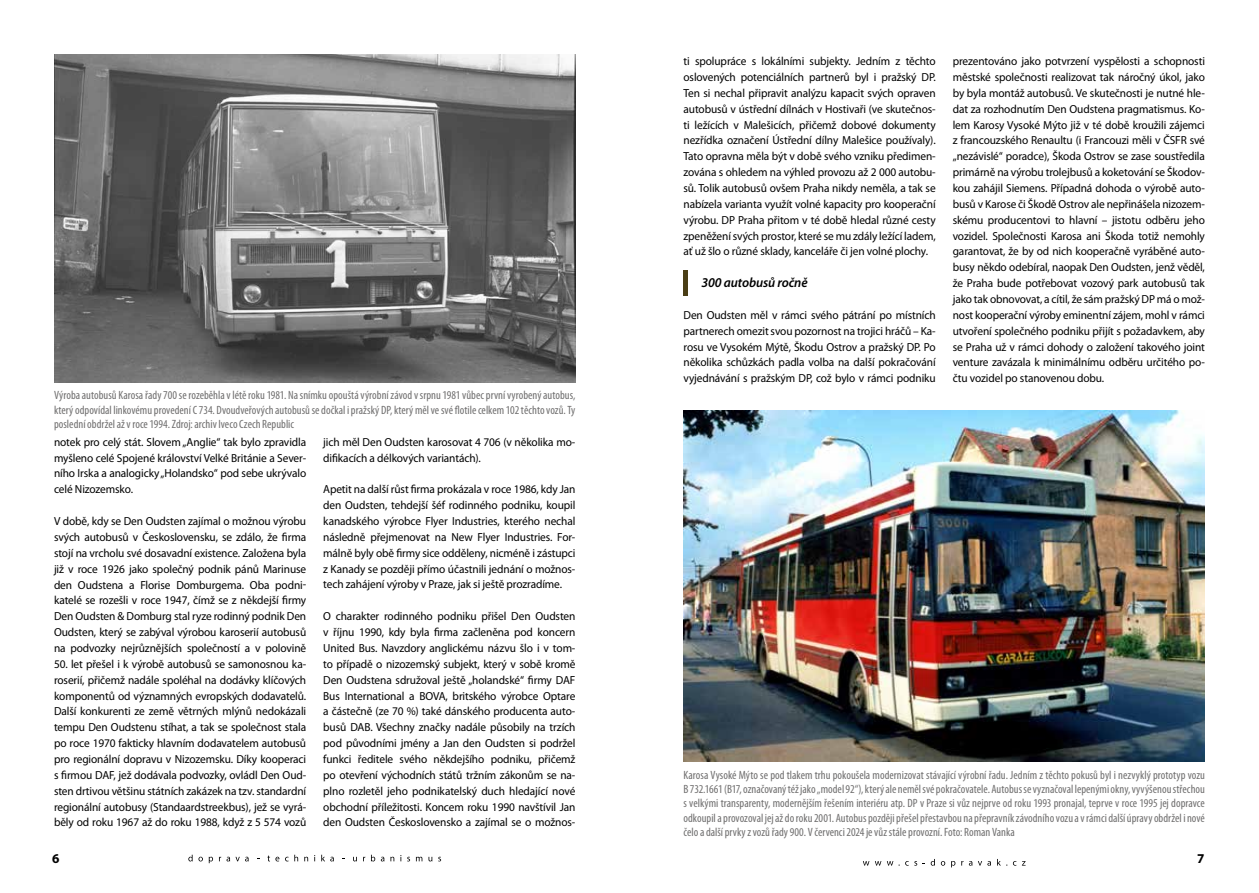
<style>
.page{position:relative;width:1259px;height:893px;background:#fff}
.page>*{position:absolute;margin:0;border:0;box-sizing:border-box;transform-origin:0 0}
.t1{font:italic 600 13.5px "Myriad Pro";letter-spacing:-.01em;color:#000}
.t2{font:700 13.5px "Myriad Pro";color:#000}
.t3{font:condensed 12px/14.4px "Myriad Pro";color:#706f6f;text-align:justify}
.t4{font:11.7px/15.9px "Myriad Pro";letter-spacing:-.01em;color:#000;text-align:justify}
</style>
<div class="page">
<svg style="left:188px;top:855px;width:15px;height:6px"></svg>
<svg style="left:209px;top:857px;width:4px;height:6px"></svg>
<svg style="left:219px;top:857px;width:30px;height:4px"></svg>
<svg style="left:267px;top:855px;width:12px;height:6px"></svg>
<svg style="left:285px;top:855px;width:13px;height:6px"></svg>
<svg style="left:304px;top:857px;width:4px;height:4px"></svg>
<svg style="left:321px;top:855px;width:13px;height:6px"></svg>
<svg style="left:371px;top:855px;width:4px;height:6px"></svg>
<svg style="left:381px;top:857px;width:3px;height:4px"></svg>
<svg style="left:390px;top:857px;width:4px;height:4px"></svg>
<svg style="left:416px;top:857px;width:6px;height:4px"></svg>
<svg style="left:428px;top:857px;width:4px;height:4px"></svg>
<svg style="left:863px;top:861px;width:6px;height:5px"></svg>
<svg style="left:875px;top:861px;width:6px;height:5px"></svg>
<svg style="left:887px;top:861px;width:12px;height:5px"></svg>
<svg style="left:914px;top:859px;width:21px;height:7px"></svg>
<svg style="left:941px;top:861px;width:4px;height:5px"></svg>
<svg style="left:951px;top:861px;width:4px;height:6px"></svg>
<svg style="left:969px;top:861px;width:3px;height:5px"></svg>
<svg style="left:978px;top:861px;width:13px;height:5px"></svg>
<svg style="left:997px;top:859px;width:10px;height:7px"></svg>
<svg style="left:1022px;top:861px;width:3px;height:5px"></svg>
<img style="left:54px;top:54px;width:521px;height:329px">
<img style="left:683px;top:411px;width:522px;height:350px">
<div style="left:683px;top:271px;width:5px;height:25px;background:#4a3e15"></div>
<p class="t3" style="left:54px;top:388px;width:523px">Výroba autobusů Karosa řady 700 se rozeběhla v létě roku 1981. Na snímku opouštá výrobní závod v srpnu 1981 vůbec první vyrobený autobus, který odpovídal linkovému provedení C 734. Dvoudveřových autobusů se dočkal i pražský DP, který měl ve své flotile celkem 102 těchto vozů. Ty poslední obdržel až v roce 1994. Zdroj: archiv Iveco Czech Republic</p>
<p class="t4" style="left:54px;top:434px;width:254px">notek pro celý stát. Slovem „Anglie“ tak bylo zpravidla myšleno celé Spojené království Velké Británie a Sever&shy;ního Irska a analogicky „Holandsko“ pod sebe ukrývalo celé Nizozemsko.</p>
<p class="t4" style="left:54px;top:513px;width:254px">V době, kdy se Den Oudsten zajímal o možnou výrobu svých autobusů v Československu, se zdálo, že firma stojí na vrcholu své dosavadní existence. Založena byla již v roce 1926 jako společný podnik pánů Marinuse den Oudstena a Florise Domburgema. Oba podni&shy;katelé se rozešli v roce 1947, čímž se z někdejší firmy Den Oudsten &amp; Domburg stal ryze rodinný podnik Den Oudsten, který se zabýval výrobou karoserií autobusů na podvozky nejrůznějších společností a v polovině</p>
<p class="t4" style="left:54px;top:656px;width:254px">50. let přešel i k výrobě autobusů se samonosnou ka&shy;roserií, přičemž nadále spoléhal na dodávky klíčových komponentů od významných evropských dodavatelů.<br>Další konkurenti ze země větrných mlýnů nedokázali tempu Den Oudstenu stíhat, a tak se společnost stala po roce 1970 fakticky hlavním dodavatelem autobusů pro regionální dopravu v Nizozemsku. Díky kooperaci s firmou DAF, jež dodávala podvozky, ovládl Den Oud&shy;sten drtivou většinu státních zakázek na tzv. standardní regionální autobusy (Standaardstreekbus), jež se vyrá&shy;běly od roku 1967 až do roku 1988, když z 5 574 vozů</p>
<p class="t4" style="left:323px;top:434px;width:254px">jich měl Den Oudsten karosovat 4 706 (v několika mo&shy;difikacích a délkových variantách).</p>
<p class="t4" style="left:323px;top:481px;width:254px">Apetit na další růst firma prokázala v roce 1986, kdy Jan den Oudsten, tehdejší šéf rodinného podniku, koupil kanadského výrobce Flyer Industries, kterého nechal následně přejmenovat na New Flyer Industries. For&shy;málně byly obě firmy sice odděleny, nicméně i zástupci z Kanady se později přímo účastnili jednání o možnos&shy;tech zahájení výroby v Praze, jak si ještě prozradíme.</p>
<p class="t4" style="left:323px;top:608px;width:254px">O charakter rodinného podniku přišel Den Oudsten v říjnu 1990, kdy byla firma začleněna pod koncern United Bus. Navzdory anglickému názvu šlo i v tom&shy;to případě o nizozemský subjekt, který v sobě kromě Den Oudstena sdružoval ještě „holandské“ firmy DAF Bus International a BOVA, britského výrobce Optare a částečně (ze 70 %) také dánského producenta auto&shy;busů DAB. Všechny značky nadále působily na trzích pod původními jmény a Jan den Oudsten si podržel funkci ředitele svého někdejšího podniku, přičemž po otevření východních států tržním zákonům se na&shy;plno rozletěl jeho podnikatelský duch hledající nové obchodní příležitosti. Koncem roku 1990 navštívil Jan den Oudsten Československo a zajímal se o možnos-</p>
<p class="t4" style="left:683px;top:53px;width:254px">ti spolupráce s lokálními subjekty. Jedním z těchto oslovených potenciálních partnerů byl i pražský DP.<br>Ten si nechal připravit analýzu kapacit svých opraven autobusů v ústřední dílnách v Hostivaři (ve skutečnos&shy;ti ležících v Malešicích, přičemž dobové dokumenty nezřídka označení Ústřední dílny Malešice používaly).<br>Tato opravna měla být v době svého vzniku předimen&shy;zována s ohledem na výhled provozu až 2 000 autobu&shy;sů. Tolik autobusů ovšem Praha nikdy neměla, a tak se nabízela varianta využít volné kapacity pro kooperační výrobu. DP Praha přitom v té době hledal různé cesty zpeněžení svých prostor, které se mu zdály ležící ladem, ať už šlo o různé sklady, kanceláře či jen volné plochy.</p>
<p class="t1" style="left:701px;top:274px;width:107px">300 autobusů ročně</p>
<p class="t4" style="left:683px;top:307px;width:254px">Den Oudsten měl v rámci svého pátrání po místních partnerech omezit svou pozornost na trojici hráčů – Ka&shy;rosu ve Vysokém Mýtě, Škodu Ostrov a pražský DP. Po několika schůzkách padla volba na další pokračování vyjednávání s pražským DP, což bylo v rámci podniku</p>
<p class="t4" style="left:952px;top:53px;width:254px">prezentováno jako potvrzení vyspělosti a schopnosti městské společnosti realizovat tak náročný úkol, jako by byla montáž autobusů. Ve skutečnosti je nutné hle&shy;dat za rozhodnutím Den Oudstena pragmatismus. Ko&shy;lem Karosy Vysoké Mýto již v té době kroužili zájemci z francouzského Renaultu (i Francouzi měli v ČSFR své „nezávislé“ poradce), Škoda Ostrov se zase soustředila primárně na výrobu trolejbusů a koketování se Škodov&shy;kou zahájil Siemens. Případná dohoda o výrobě auto&shy;busů v Karose či Škodě Ostrov ale nepřinášela nizozem&shy;skému producentovi to hlavní – jistotu odběru jeho vozidel. Společnosti Karosa ani Škoda totiž nemohly garantovat, že by od nich kooperačně vyráběné auto&shy;busy někdo odebíral, naopak Den Oudsten, jenž věděl, že Praha bude potřebovat vozový park autobusů tak jako tak obnovovat, a cítil, že sám pražský DP má o mož&shy;nost kooperační výroby eminentní zájem, mohl v rámci utvoření společného podniku přijít s požadavkem, aby se Praha už v rámci dohody o založení takového joint venture zavázala k minimálnímu odběru určitého po&shy;čtu vozidel po stanovenou dobu.</p>
<p class="t3" style="left:683px;top:767px;width:523px">Karosa Vysoké Mýto se pod tlakem trhu pokoušela modernizovat stávající výrobní řadu. Jedním z těchto pokusů byl i nezvyklý prototyp vozu B 732.1661 (B17, označovaný též jako „model 92“), který ale neměl své pokračovatele. Autobus se vyznačoval lepenými okny, vyvýšenou střechou s velkými transparenty, modernějším řešením interiéru atp. DP v Praze si vůz nejprve od roku 1993 pronajal, teprve v roce 1995 jej dopravce odkoupil a provozoval jej až do roku 2001. Autobus později přešel přestavbou na přepravník závodního vozu a v rámci další úpravy obdržel i nové čelo a další prvky z vozů řady 900. V červenci 2024 je vůz stále provozní. Foto: Roman Vanka</p>
<p class="t2" style="left:52px;top:849px;width:9px">6</p>
<p class="t2" style="left:1197px;top:849px;width:9px">7</p>
</div>
